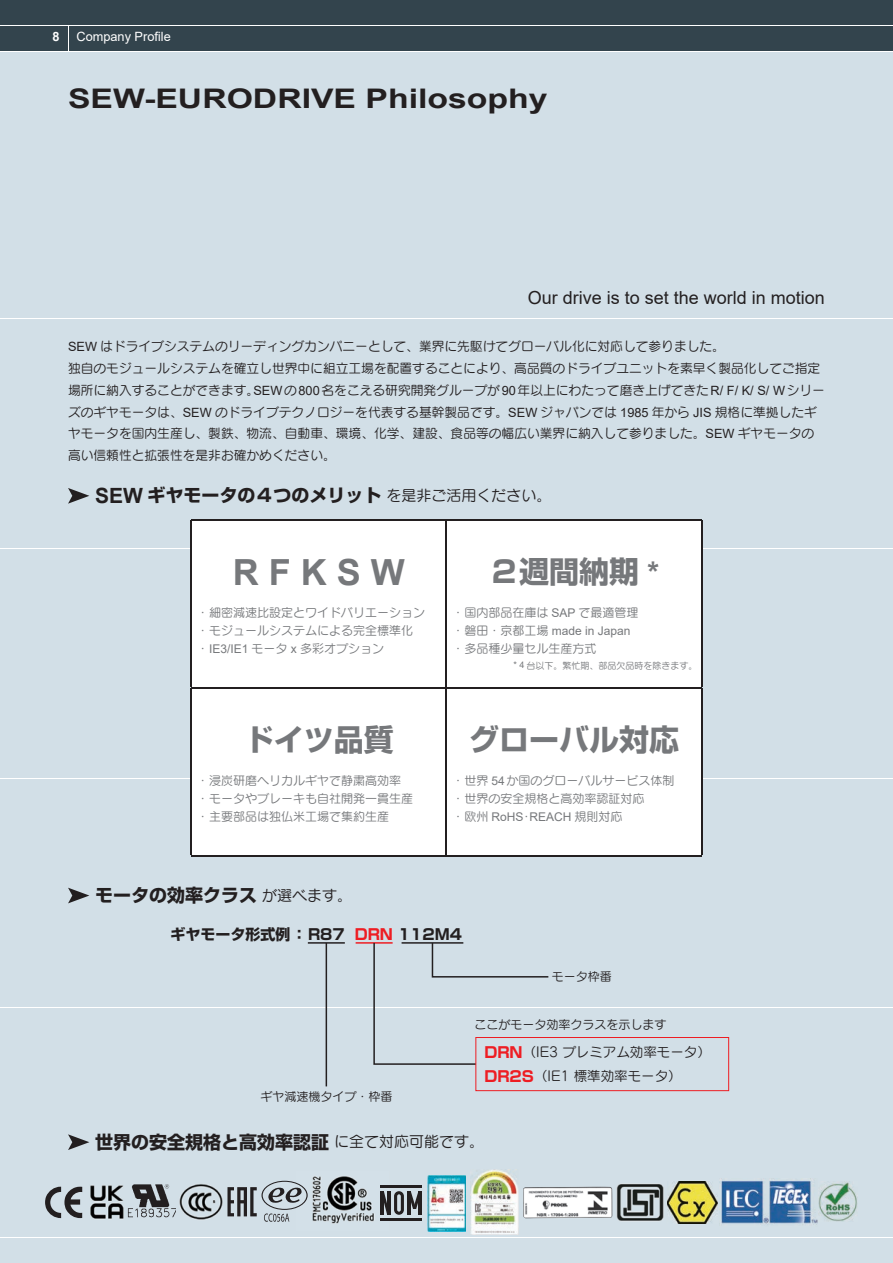
<style>
.page{position:relative;width:893px;height:1263px;background:#d2dfe7}
.page>*{position:absolute;margin:0;border:0;box-sizing:border-box;transform-origin:0 0}
.t1{font:700 36px "Arial";color:#76787b}
.t2{font:700 30px "Shin Go Pro";color:#76787b}
.t3{font:700 27px "Arial";color:#231f20;scale:1.25 1}
.t4{font:700 18px "Shin Go Pro";color:#231f20}
.t5{font:18px "Arial";color:#231f20}
.t6{font:700 15px "Shin Go Pro";color:#231f20}
.t7{font:13.5px/24px "Seurat Pro M";color:#231f20}
.t8{font:12.75px/21.8px "Seurat Pro M";color:#231f20}
.t9{font:12.75px "Arial";color:#fff}
.t10{font:700 12.75px "Arial";color:#fff}
.t11{font:12px/18px "Seurat Pro M";color:#76787b}
.t12{font:12px "Arial";color:#76787b}
.t13{font:12px "Seurat Pro M";color:#231f20}
.t14{font:9px "Seurat Pro M";color:#76787b}
.s1{font-family:"Arial"}
.s2{font-family:"Arial";font-size:21px}
.s3{font-family:"Seurat Pro M";font-weight:400;font-size:15px}
.s4{font-family:"Seurat Pro M"}
.s5{color:#ee1d23}
.s6{font-family:"Shin Go Pro";font-weight:700;font-size:15px;color:#ee1d23}
</style>
<div class="page">
<hr style="left:0;top:319px;width:893px;height:1px;background:#fff">
<hr style="left:0;top:548px;width:893px;height:1px;background:#fff">
<hr style="left:0;top:778px;width:893px;height:1px;background:#fff">
<hr style="left:0;top:1007px;width:893px;height:1px;background:#fff">
<hr style="left:0;top:1237px;width:893px;height:1px;background:#fff">
<div style="left:0;top:0;width:893px;height:51px;background:#33444d"></div>
<svg style="left:68px;top:26px;width:1px;height:25px"></svg>
<hr style="left:0;top:25px;width:893px;height:1px;background:#fff">
<hr style="left:0;top:51px;width:893px;height:1px;background:#fff">
<div style="left:192px;top:520px;width:509px;height:335px;background:#fff"></div>
<hr style="left:191px;top:519px;width:255px;height:1px;background:#231f20">
<hr style="left:191px;top:520px;width:1px;height:78px;background:#231f20">
<hr style="left:446px;top:519px;width:256px;height:1px;background:#231f20">
<hr style="left:701px;top:520px;width:1px;height:78px;background:#231f20">
<hr style="left:191px;top:598px;width:1px;height:89px;background:#231f20">
<hr style="left:701px;top:598px;width:1px;height:89px;background:#231f20">
<hr style="left:191px;top:688px;width:1px;height:78px;background:#231f20">
<hr style="left:701px;top:688px;width:1px;height:78px;background:#231f20">
<hr style="left:191px;top:766px;width:1px;height:89px;background:#231f20">
<hr style="left:701px;top:766px;width:1px;height:89px;background:#231f20">
<hr style="left:191px;top:855px;width:255px;height:1px;background:#231f20">
<hr style="left:446px;top:855px;width:256px;height:1px;background:#231f20">
<hr style="left:191px;top:687px;width:255px;height:1px;background:#231f20">
<hr style="left:446px;top:687px;width:256px;height:1px;background:#231f20">
<hr style="left:446px;top:520px;width:1px;height:78px;background:#231f20">
<hr style="left:446px;top:598px;width:1px;height:89px;background:#231f20">
<hr style="left:446px;top:688px;width:1px;height:78px;background:#231f20">
<hr style="left:446px;top:766px;width:1px;height:89px;background:#231f20">
<svg style="left:68px;top:488px;width:21px;height:16px"></svg>
<svg style="left:68px;top:888px;width:21px;height:15px"></svg>
<svg style="left:68px;top:1134px;width:21px;height:16px"></svg>
<hr style="left:308px;top:942px;width:37px;height:2px;background:#231f20">
<hr style="left:356px;top:942px;width:37px;height:2px;background:#ee1d23">
<hr style="left:326px;top:943px;width:1px;height:143px;background:#231f20">
<svg style="left:373px;top:942px;width:176px;height:123px"></svg>
<div style="left:476px;top:1037px;width:253px;height:54px;border:1px solid #ee1d23"></div>
<img style="left:719px;top:1179px;width:98px;height:46px">
<img style="left:312px;top:1176px;width:78px;height:48px">
<svg style="left:45px;top:1187px;width:37px;height:31px"></svg>
<img style="left:127px;top:1185px;width:49px;height:32px">
<img style="left:179px;top:1184px;width:44px;height:36px">
<svg style="left:227px;top:1181px;width:81px;height:41px"></svg>
<img style="left:471px;top:1169px;width:48px;height:65px">
<img style="left:612px;top:1182px;width:105px;height:41px">
<img style="left:819px;top:1182px;width:38px;height:40px">
<img style="left:428px;top:1176px;width:38px;height:56px">
<img style="left:90px;top:1185px;width:34px;height:34px">
<img style="left:523px;top:1187px;width:89px;height:31px">
<hr style="left:380px;top:1185px;width:42px;height:2px;background:#231f20">
<hr style="left:380px;top:1218px;width:42px;height:2px;background:#231f20">
<hr style="left:418px;top:1191px;width:4px;height:23px;background:#231f20">
<hr style="left:380px;top:1191px;width:4px;height:23px;background:#231f20">
<svg style="left:381px;top:1191px;width:40px;height:24px"></svg>
<p class="t10" style="left:52px;top:28px;width:9px">8</p>
<p class="t9" style="left:77px;top:28px;width:96px">Company Profile</p>
<h3 class="t3" style="left:68px;top:80px;width:385px">SEW-EURODRIVE Philosophy</h3>
<h3 class="t5" style="left:528px;top:285px;width:299px">Our drive is to set the world in motion</h3>
<p class="t8" style="left:68px;top:335px;width:758px"><span class="s1">SEW</span> はドライブシステムのリーディングカンパニーとして、業界に先駆けてグローバル化に対応して参りました。<br>独自のモジュールシステムを確立し世界中に組立工場を配置することにより、高品質のドライブユニットを素早く製品化してご指定場所に納入することができます。<span class="s1">SEW</span>の<span class="s1">800</span>名をこえる研究開発グループが<span class="s1">90</span>年以上にわたって磨き上げてきた<span class="s1">R/ F/ K/ S/ W</span>シリーズのギヤモータは、<span class="s1">SEW</span> のドライブテクノロジーを代表する基幹製品です。<span class="s1">SEW</span> ジャパンでは <span class="s1">1985</span> 年から <span class="s1">JIS</span> 規格に準拠したギヤモータを国内生産し、製鉄、物流、自動車、環境、化学、建設、食品等の幅広い業界に納入して参りました。<span class="s1">SEW</span> ギヤモータの高い信頼性と拡張性を是非お確かめください。</p>
<h3 class="t4" style="left:95px;top:481px;width:458px"><span class="s2">SEW</span> ギヤモータの４つのメリット<span class="s3">を是非ご活用ください。</span></h3>
<h1 class="t1" style="left:233px;top:547px;width:174px">R F K S W</h1>
<h2 class="t2" style="left:489px;top:548px;width:172px">２週間納期 <span class="s1">*</span></h2>
<p class="t11" style="left:200px;top:603px;width:227px">･細密減速比設定とワイドバリエーション･モジュールシステムによる完全標準化<br>･ <span class="s1">IE3/IE1</span> モータ <span class="s1">x</span> 多彩オプション</p>
<p class="t11" style="left:455px;top:603px;width:185px">･国内部品在庫は <span class="s1">SAP</span> で最適管理</p>
<p class="t12" style="left:455px;top:622px;width:177px"><span class="s4">･磐田･京都工場</span> made in Japan</p>
<p class="t11" style="left:455px;top:639px;width:143px">･多品種少量セル生産方式</p>
<p class="t14" style="left:513px;top:659px;width:186px"><span class="s1">* 4</span> 台以下。繁忙期、部品欠品時を除きます。</p>
<h2 class="t2" style="left:244px;top:716px;width:151px">ドイツ品質</h2>
<h2 class="t2" style="left:469px;top:716px;width:211px">グローバル対応</h2>
<p class="t11" style="left:200px;top:771px;width:215px">･浸炭研磨ヘリカルギヤで静粛高効率<br>･モータやブレーキも自社開発一貫生産･主要部品は独仏米工場で集約生産</p>
<p class="t11" style="left:455px;top:771px;width:221px">･世界 <span class="s1">54</span>か国のグローバルサービス体制･世界の安全規格と高効率認証対応</p>
<p class="t12" style="left:455px;top:808px;width:169px"><span class="s4">･欧州</span> RoHS<span class="s4">･</span>REACH <span class="s4">規則対応</span></p>
<h3 class="t4" style="left:95px;top:881px;width:259px">モータの効率クラス<span class="s3">が選べます。</span></h3>
<p class="t6" style="left:170px;top:922px;width:293px">ギヤモータ形式例 ： R87 <span class="s5">DRN</span> 112M4</p>
<p class="t13" style="left:552px;top:968px;width:61px">モータ枠番</p>
<p class="t13" style="left:260px;top:1089px;width:134px">ギヤ減速機タイプ・枠番</p>
<p class="t13" style="left:474px;top:1016px;width:193px">ここがモータ効率クラスを示します</p>
<p class="t7" style="left:484px;top:1040px;width:228px"><span class="s6">DRN</span>（IE3 プレミアム効率モータ）<br><span class="s6">DR2S</span>（IE1 標準効率モータ）</p>
<h3 class="t4" style="left:95px;top:1127px;width:391px">世界の安全規格と高効率認証<span class="s3">に全て対応可能です。</span></h3>
</div>
